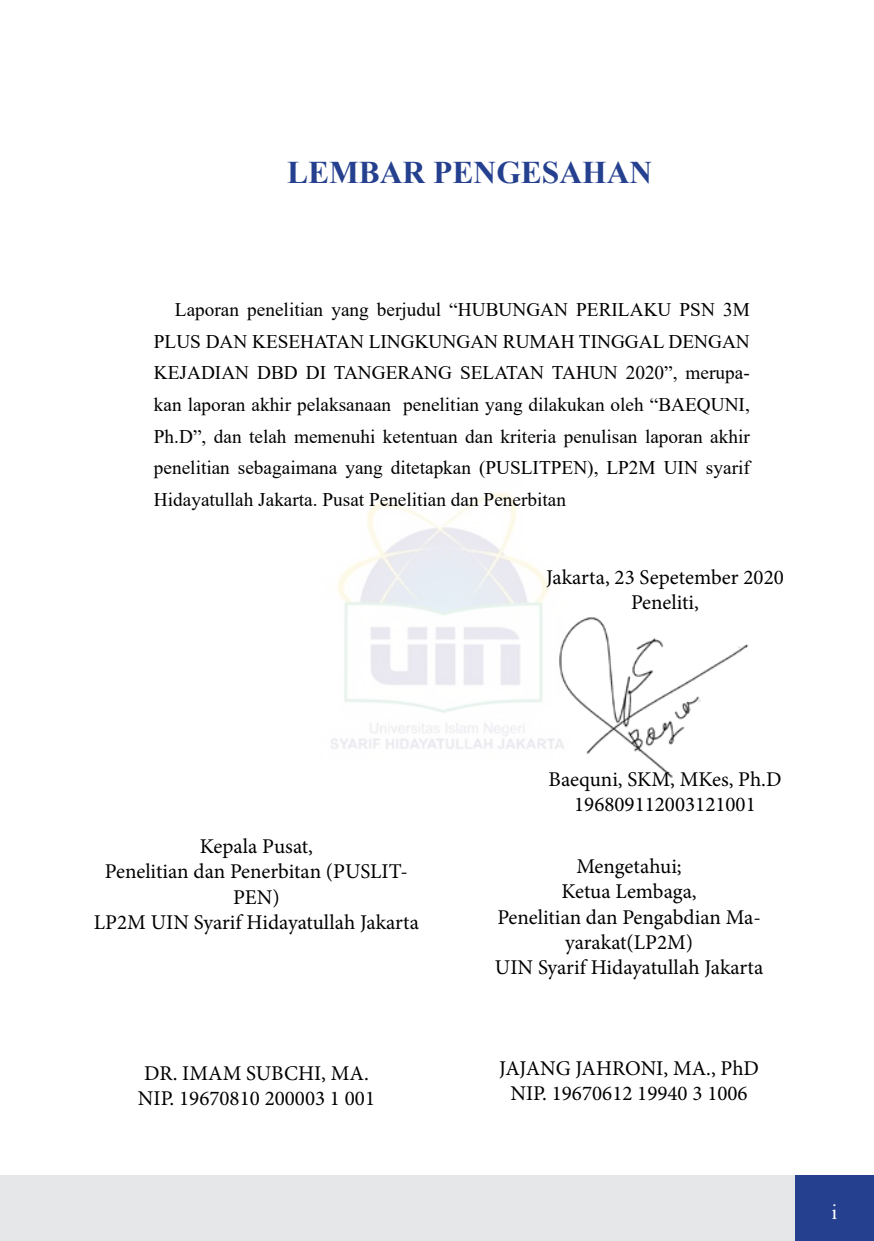
<style>
.page{position:relative;width:874px;height:1241px;background:#fff}
.page>*{position:absolute;margin:0;border:0;box-sizing:border-box;transform-origin:0 0}
.t1{font:700 31.5px "Times New Roman";color:#25408f}
.t2{font:21px/25.2px "Minion Pro";color:#000;text-align:center}
.t3{font:21px "Times New Roman";color:#fff}
.t4{font:19.25px/31.5px "Times New Roman";color:#000;text-align:justify}
</style>
<div class="page">
<img style="left:330px;top:493px;width:217px;height:256px">
<div style="left:0;top:1175px;width:873px;height:65px;background:#e6e7e8"></div>
<div style="left:794px;top:1175px;width:79px;height:65px;background:#25408f"></div>
<img style="left:510px;top:581px;width:239px;height:197px">
<h1 class="t1" style="left:287px;top:150px;width:366px">LEMBAR PENGESAHAN</h1>
<p class="t4" style="left:154px;top:293px;width:597px;text-indent:21px">Laporan penelitian yang berjudul “HUBUNGAN PERILAKU PSN 3M PLUS DAN KESEHATAN LINGKUNGAN RUMAH TINGGAL DENGAN KEJADIAN DBD DI TANGERANG SELATAN TAHUN 2020”, merupa&shy;kan laporan akhir pelaksanaan penelitian yang dilakukan oleh “BAEQUNI, Ph.D”, dan telah memenuhi ketentuan dan kriteria penulisan laporan akhir penelitian sebagaimana yang ditetapkan (PUSLITPEN), LP2M UIN syarif Hidayatullah Jakarta. Pusat Penelitian dan Penerbitan</p>
<p class="t2" style="left:546px;top:564px;width:239px">Jakarta, 23 Sepetember 2020<br>Peneliti,</p>
<p class="t2" style="left:94px;top:833px;width:326px">Kepala Pusat,<br>Penelitian dan Penerbitan (PUSLIT-<br>PEN)<br>LP2M UIN Syarif Hidayatullah Jakarta</p>
<p class="t2" style="left:138px;top:1060px;width:238px;text-align:left">DR. IMAM SUBCHI, MA.<br>NIP. 19670810 200003 1 001</p>
<p class="t2" style="left:548px;top:766px;width:234px">Baequni, SKM, MKes, Ph.D<br>196809112003121001</p>
<p class="t2" style="left:494px;top:853px;width:270px">Mengetahui;<br>Ketua Lembaga,<br>Penelitian dan Pengabdian Ma&shy;yarakat(LP2M)<br>UIN Syarif Hidayatullah Jakarta</p>
<p class="t2" style="left:499px;top:1055px;width:261px">JAJANG JAHRONI, MA., PhD<br>NIP. 19670612 19940 3 1006</p>
<p class="t3" style="left:831px;top:1196px;width:7px">i</p>
</div>
